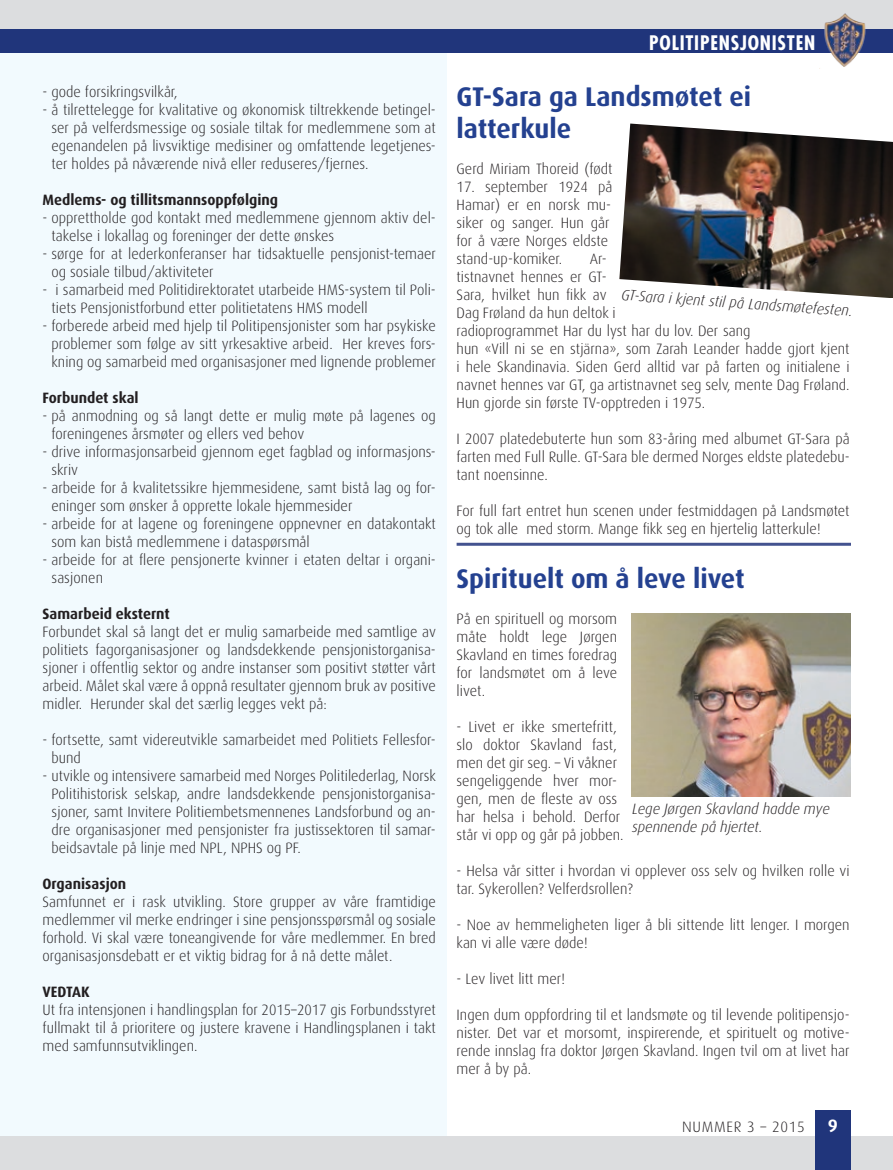
<style>
.page{position:relative;width:893px;height:1170px;background:#fff}
.page>*{position:absolute;margin:0;border:0;box-sizing:border-box;transform-origin:0 0}
.t1{font:700 27px/32.4px "Dax";color:#244190}
.t2{font:700 condensed 19.5px "Futura";letter-spacing:.04em;color:#fff}
.t3{font:700 18px "Dax";color:#fff}
.t4{font:300 15px/18px "Dax";color:#231f21}
.t5{font:700 15px "Dax";color:#231f21}
.t6{font:italic 300 15px/18px "Dax";color:#231f21}
.t7{font:300 15px "Dax";letter-spacing:.05em;color:#231f21}
</style>
<div class="page">
<div style="left:1px;top:0;width:892px;height:40px;background:#dcdddf"></div>
<hr style="left:0;top:0;width:1px;height:40px;background:#dcdddf">
<svg style="left:0;top:30px;width:1px;height:23px"></svg>
<div style="left:1px;top:30px;width:892px;height:23px;background:#20357b"></div>
<img style="left:820px;top:13px;width:48px;height:54px">
<div style="left:0;top:53px;width:446px;height:1083px;background:#f2fafe"></div>
<div style="left:0;top:1136px;width:893px;height:33px;background:#dcdddf"></div>
<div style="left:815px;top:1110px;width:36px;height:59px;background:#20357b"></div>
<img style="left:619px;top:123px;width:274px;height:175px">
<img style="left:631px;top:613px;width:220px;height:183px">
<hr style="left:457px;top:542px;width:394px;height:3px;background:#20327a">
<p class="t4" style="left:43px;top:83px;width:137px">- gode forsikringsvilkår,</p>
<p class="t4" style="left:52px;top:101px;width:386px;text-align:justify;text-indent:-9px">- å tilrettelegge for kvalitative og økonomisk tiltrekkende betingel&shy;ser på velferdsmessige og sosiale tiltak for medlemmene som at egenandelen på livsviktige medisiner og omfattende legetjenes&shy;ter holdes på nåværende nivå eller reduseres/fjernes.</p>
<p class="t5" style="left:43px;top:191px;width:237px">Medlems- og tillitsmannsoppfølging</p>
<p class="t4" style="left:52px;top:209px;width:386px;text-indent:-9px">- opprettholde god kontakt med medlemmene gjennom aktiv del&shy;takelse i lokallag og foreninger der dette ønskes</p>
<p class="t4" style="left:52px;top:245px;width:386px;text-indent:-9px">- sørge for at lederkonferanser har tidsaktuelle pensjonist-temaer og sosiale tilbud/aktiviteter</p>
<p class="t4" style="left:52px;top:281px;width:386px;text-indent:-9px">- i samarbeid med Politidirektoratet utarbeide HMS-system til Poli&shy;tiets Pensjonistforbund etter politietatens HMS modell</p>
<p class="t4" style="left:43px;top:317px;width:395px;text-align:center">- forberede arbeid med hjelp til Politipensjonister som har psykiske problemer som følge av sitt yrkesaktive arbeid. Her kreves fors&shy;kning og samarbeid med organisasjoner med lignende problemer</p>
<p class="t5" style="left:43px;top:389px;width:98px">Forbundet skal</p>
<p class="t4" style="left:52px;top:407px;width:386px;text-indent:-9px">- på anmodning og så langt dette er mulig møte på lagenes og foreningenes årsmøter og ellers ved behov</p>
<p class="t4" style="left:52px;top:443px;width:386px;text-indent:-9px">- drive informasjonsarbeid gjennom eget fagblad og informasjons&shy;skriv</p>
<p class="t4" style="left:52px;top:479px;width:386px;text-indent:-9px">- arbeide for å kvalitetssikre hjemmesidene, samt bistå lag og for&shy;eninger som ønsker å opprette lokale hjemmesider</p>
<p class="t4" style="left:52px;top:515px;width:386px;text-indent:-9px">- arbeide for at lagene og foreningene oppnevner en datakontakt som kan bistå medlemmene i dataspørsmål</p>
<p class="t4" style="left:52px;top:551px;width:386px;text-indent:-9px">- arbeide for at flere pensjonerte kvinner i etaten deltar i organi&shy;sasjonen</p>
<p class="t5" style="left:43px;top:605px;width:129px">Samarbeid eksternt</p>
<p class="t4" style="left:43px;top:623px;width:395px;text-align:justify">Forbundet skal så langt det er mulig samarbeide med samtlige av politiets fagorganisasjoner og landsdekkende pensjonistorganisa&shy;sjoner i offentlig sektor og andre instanser som positivt støtter vårt arbeid. Målet skal være å oppnå resultater gjennom bruk av positive midler. Herunder skal det særlig legges vekt på:</p>
<p class="t4" style="left:52px;top:731px;width:386px;text-indent:-9px">- fortsette, samt videreutvikle samarbeidet med Politiets Fellesfor&shy;bund</p>
<p class="t4" style="left:52px;top:767px;width:386px;text-align:justify;text-indent:-9px">- utvikle og intensivere samarbeid med Norges Politilederlag, Norsk Politihistorisk selskap, andre landsdekkende pensjonistorganisa&shy;sjoner, samt Invitere Politiembetsmennenes Landsforbund og an&shy;dre organisasjoner med pensjonister fra justissektoren til samar&shy;beidsavtale på linje med NPL, NPHS og PF.</p>
<p class="t5" style="left:43px;top:875px;width:85px">Organisasjon</p>
<p class="t4" style="left:43px;top:893px;width:395px;text-align:justify">Samfunnet er i rask utvikling. Store grupper av våre framtidige medlemmer vil merke endringer i sine pensjonsspørsmål og sosiale forhold. Vi skal være toneangivende for våre medlemmer. En bred organisasjonsdebatt er et viktig bidrag for å nå dette målet.</p>
<p class="t5" style="left:43px;top:983px;width:49px">VEDTAK</p>
<p class="t4" style="left:43px;top:1001px;width:395px;text-align:justify">Ut fra intensjonen i handlingsplan for 2015–2017 gis Forbundsstyret fullmakt til å prioritere og justere kravene i Handlingsplanen i takt med samfunnsutviklingen.</p>
<h2 class="t2" style="left:649px;top:30px;width:168px">POLITIPENSJONISTEN</h2>
<h1 class="t1" style="left:457px;top:80px;width:296px">GT-Sara ga Landsmøtet ei latterkule</h1>
<p class="t4" style="left:457px;top:160px;width:158px">Gerd Miriam Thoreid (født</p>
<p class="t4" style="left:457px;top:178px;width:158px">17. september 1924 på<br>Hamar) er en norsk mu&shy;siker og sanger. Hun går for å være Norges eldste stand-up-komiker.</p>
<p class="t4" style="left:457px;top:250px;width:395px;text-indent:133px">Ar-<br>tistnavnet hennes er GT-<br>Sara, hvilket hun fikk av<br>Dag Frøland da hun deltok i<br>radioprogrammet Har du lyst har du lov. Der sang<br>hun «Vill ni se en stjärna», som Zarah Leander hadde gjort kjent i hele Skandinavia. Siden Gerd alltid var på farten og initialene i navnet hennes var GT, ga artistnavnet seg selv, mente Dag Frøland.<br>Hun gjorde sin første TV-opptreden i 1975.</p>
<p class="t4" style="left:457px;top:430px;width:395px;text-align:justify">I 2007 platedebuterte hun som 83-åring med albumet GT-Sara på farten med Full Rulle. GT-Sara ble dermed Norges eldste platedebu&shy;tant noensinne.</p>
<p class="t4" style="left:457px;top:502px;width:395px">For full fart entret hun scenen under festmiddagen på Landsmøtet og tok alle med storm. Mange fikk seg en hjertelig latterkule!</p>
<h1 class="t1" style="left:457px;top:562px;width:290px">Spirituelt om å leve livet</h1>
<p class="t4" style="left:457px;top:609px;width:162px;text-align:justify">På en spirituell og morsom måte holdt lege Jørgen Skavland en times foredrag for landsmøtet om å leve livet.</p>
<p class="t4" style="left:457px;top:717px;width:169px">- Livet er ikke smertefritt, slo doktor Skavland fast, men det gir seg. – Vi våkner sengeliggende hver mor&shy;gen, men de fleste av oss har helsa i behold. Derfor står vi opp og går på jobben.</p>
<p class="t4" style="left:457px;top:861px;width:395px">- Helsa vår sitter i hvordan vi opplever oss selv og hvilken rolle vi tar. Sykerollen? Velferdsrollen?</p>
<p class="t4" style="left:457px;top:915px;width:395px">- Noe av hemmeligheten liger å bli sittende litt lenger. I morgen kan vi alle være døde!</p>
<p class="t4" style="left:457px;top:969px;width:110px">- Lev livet litt mer!</p>
<p class="t4" style="left:457px;top:1005px;width:395px;text-align:justify">Ingen dum oppfordring til et landsmøte og til levende politipensjo&shy;nister. Det var et morsomt, inspirerende, et spirituelt og motive&shy;rende innslag fra doktor Jørgen Skavland. Ingen tvil om at livet har mer å by på.</p>
<p class="t6" style="left:622px;top:286px;width:233px;rotate:4deg">GT-Sara i kjent stil på Landsmøtefesten.</p>
<p class="t6" style="left:632px;top:799px;width:199px">Lege Jørgen Skavland hadde mye spennende på hjertet.</p>
<p class="t7" style="left:682px;top:1118px;width:124px">NUMMER 3 – 2015</p>
<p class="t3" style="left:828px;top:1115px;width:12px">9</p>
</div>
